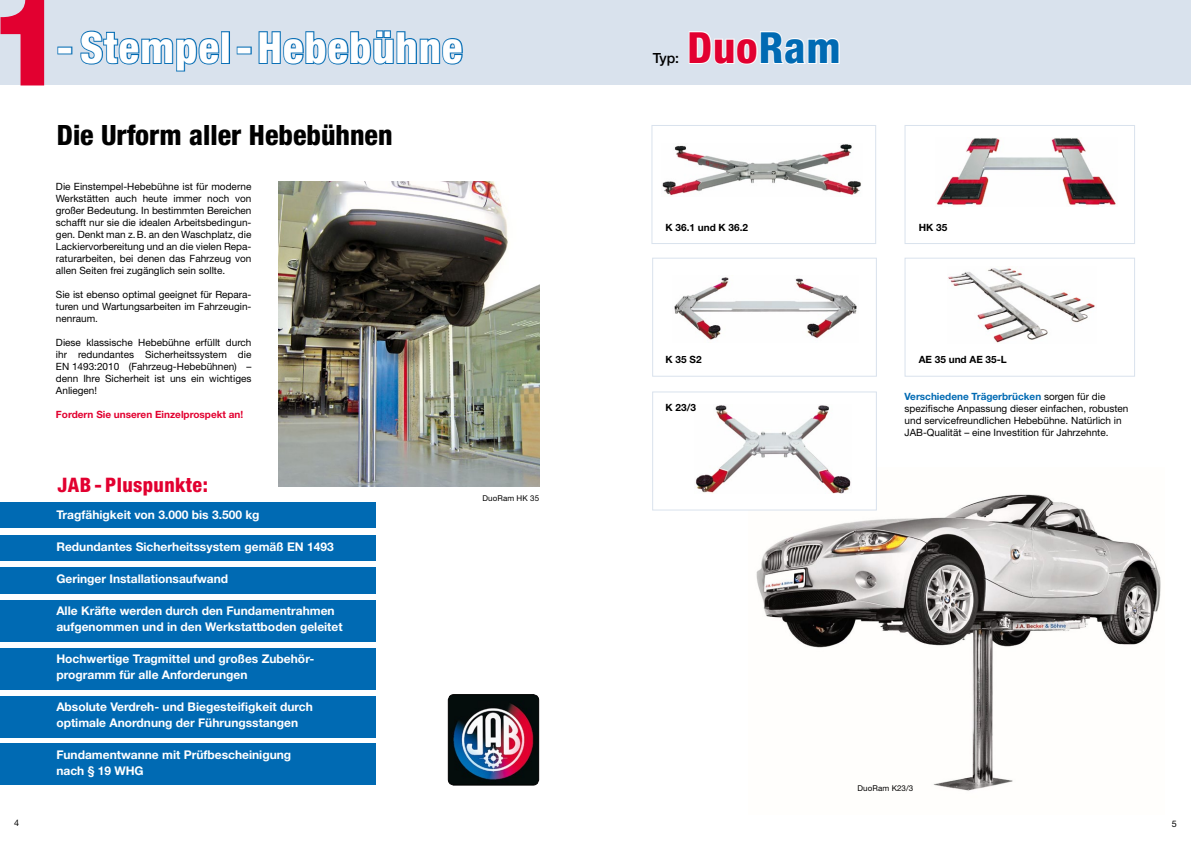
<style>
.page{position:relative;width:1191px;height:842px;background:#fff}
.page>*{position:absolute;margin:0;border:0;box-sizing:border-box;transform-origin:0 0}
.t1{font:800 120px "Helvetica Neue LT Std";color:#e20030}
.t2{font:800 condensed 43px "Helvetica Neue LT Std";letter-spacing:.02em;color:#fff}
.t3{font:800 condensed 43px "Helvetica Neue LT Std";letter-spacing:.02em;color:#e20030}
.t4{font:800 condensed 28px "Helvetica Neue LT Std";color:#000}
.t5{font:800 condensed 20px "Helvetica Neue LT Std";letter-spacing:.02em;color:#e20030}
.t6{font:500 14px "Helvetica Neue LT Std";color:#000}
.t7{font:700 12px/16px "Helvetica Neue LT Std";color:#fff}
.t8{font:10px/12px "Helvetica Neue LT Std";color:#000;text-align:justify}
.t9{font:700 10px "Helvetica Neue LT Std";color:#000}
.t10{font:700 10px "Helvetica Neue LT Std";color:#e20030}
.t11{font:9px "Helvetica Neue LT Std";color:#000}
.t12{font:8px "Helvetica Neue LT Std";letter-spacing:.01em;color:#000}
.s1{color:#006ab3}
.s2{font-weight:700;color:#006ab3}
</style>
<div class="page">
<div style="left:0;top:0;width:1191px;height:85px;background:#d9e2ed"></div>
<img style="left:748px;top:494px;width:413px;height:297px">
<img style="left:278px;top:182px;width:261px;height:305px">
<div style="left:651px;top:125px;width:225px;height:119px;background:#fff;border:1px solid #d9e2ed"></div>
<div style="left:652px;top:258px;width:225px;height:119px;background:#fff;border:1px solid #d9e2ed"></div>
<div style="left:904px;top:125px;width:231px;height:119px;background:#fff;border:1px solid #d9e2ed"></div>
<img style="left:662px;top:144px;width:199px;height:52px">
<img style="left:936px;top:138px;width:180px;height:68px">
<img style="left:674px;top:277px;width:183px;height:63px">
<div style="left:904px;top:258px;width:231px;height:119px;background:#fff;border:1px solid #d9e2ed"></div>
<img style="left:948px;top:268px;width:147px;height:75px">
<div style="left:652px;top:391px;width:225px;height:119px;background:#fff;border:1px solid #d9e2ed"></div>
<img style="left:448px;top:695px;width:90px;height:90px">
<div style="left:448px;top:694px;width:91px;height:91px;border:1px solid #000;border-radius:6px"></div>
<div style="left:0;top:567px;width:375px;height:27px;background:#006ab3"></div>
<div style="left:0;top:503px;width:375px;height:25px;background:#006ab3"></div>
<div style="left:0;top:535px;width:375px;height:25px;background:#006ab3"></div>
<div style="left:0;top:600px;width:375px;height:41px;background:#006ab3"></div>
<div style="left:0;top:648px;width:375px;height:41px;background:#006ab3"></div>
<div style="left:0;top:696px;width:375px;height:41px;background:#006ab3"></div>
<div style="left:0;top:744px;width:375px;height:41px;background:#006ab3"></div>
<img style="left:695px;top:405px;width:156px;height:89px">
<svg style="left:689px;top:31px;width:151px;height:34px"></svg>
<svg style="left:0;top:0;width:45px;height:86px"></svg>
<div style="left:57px;top:47px;width:15px;height:7px;border:2px solid #006ab3"></div>
<svg style="left:80px;top:30px;width:140px;height:42px"></svg>
<div style="left:221px;top:31px;width:9px;height:33px;border:2px solid #006ab3"></div>
<div style="left:237px;top:47px;width:15px;height:7px;border:2px solid #006ab3"></div>
<svg style="left:258px;top:30px;width:205px;height:35px"></svg>
<h1 class="t1" style="left:-11px;top:-30px;width:77px">1</h1>
<h2 class="t2" style="left:57px;top:21px;width:407px">- Stempel-Hebebühne</h2>
<h3 class="t4" style="left:57px;top:118px;width:337px">Die Urform aller Hebebühnen</h3>
<p class="t8" style="left:56px;top:180px;width:197px">Die Einstempel-Hebebühne ist für moderne Werkstätten auch heute immer noch von großer Bedeutung. In bestimmten Bereichen schafft nur sie die idealen Arbeitsbedingun&shy;gen. Denkt man z.B. an den Waschplatz, die Lackiervorbereitung und an die vielen Repa&shy;raturarbeiten, bei denen das Fahrzeug von allen Seiten frei zugänglich sein sollte.</p>
<p class="t8" style="left:56px;top:288px;width:197px">Sie ist ebenso optimal geeignet für Repara&shy;turen und Wartungsarbeiten im Fahrzeugin&shy;nenraum.</p>
<p class="t8" style="left:56px;top:336px;width:197px">Diese klassische Hebebühne erfüllt durch ihr redundantes Sicherheitssystem die EN 1493:2010 (Fahrzeug-Hebebühnen) – denn Ihre Sicherheit ist uns ein wichtiges Anliegen!</p>
<p class="t10" style="left:56px;top:408px;width:189px">Fordern Sie unseren Einzelprospekt an!</p>
<h3 class="t5" style="left:57px;top:473px;width:152px">JAB - Pluspunkte:</h3>
<p class="t7" style="left:56px;top:507px;width:205px">Tragfähigkeit von 3.000 bis 3.500 kg</p>
<p class="t7" style="left:56px;top:539px;width:279px">Redundantes Sicherheitssystem gemäß EN 1493</p>
<p class="t7" style="left:56px;top:571px;width:173px">Geringer Installationsaufwand</p>
<p class="t7" style="left:56px;top:603px;width:288px">Alle Kräfte werden durch den Fundamentrahmen aufgenommen und in den Werkstattboden geleitet</p>
<p class="t7" style="left:56px;top:651px;width:259px">Hochwertige Tragmittel und großes Zubehör&shy;programm für alle Anforderungen</p>
<p class="t7" style="left:56px;top:699px;width:258px">Absolute Verdreh- und Biegesteifigkeit durch optimale Anordnung der Führungsstangen</p>
<p class="t7" style="left:56px;top:747px;width:236px">Fundamentwanne mit Prüfbescheinigung nach § 19 WHG</p>
<p class="t12" style="left:482px;top:493px;width:58px">DuoRam HK 35</p>
<h3 class="t6" style="left:653px;top:50px;width:28px">Typ:</h3>
<h2 class="t3" style="left:687px;top:21px;width:155px">Duo<span class="s1">Ram</span></h2>
<p class="t9" style="left:665px;top:221px;width:84px">K 36.1 und K 36.2</p>
<p class="t9" style="left:918px;top:221px;width:30px">HK 35</p>
<p class="t9" style="left:665px;top:353px;width:37px">K 35 S2</p>
<p class="t9" style="left:665px;top:402px;width:32px">K 23/3</p>
<p class="t9" style="left:918px;top:353px;width:89px">AE 35 und AE 35-L</p>
<p class="t8" style="left:904px;top:390px;width:225px;text-align:left"><span class="s2">Verschiedene Trägerbrücken</span> sorgen für die spezifische Anpassung dieser einfachen, robusten und servicefreundlichen Hebebühne. Natürlich in JAB-Qualität – eine Investition für Jahrzehnte.</p>
<p class="t12" style="left:857px;top:784px;width:57px">DuoRam K23/3</p>
<p class="t11" style="left:14px;top:817px;width:7px">4</p>
<p class="t11" style="left:1171px;top:818px;width:7px">5</p>
</div>
